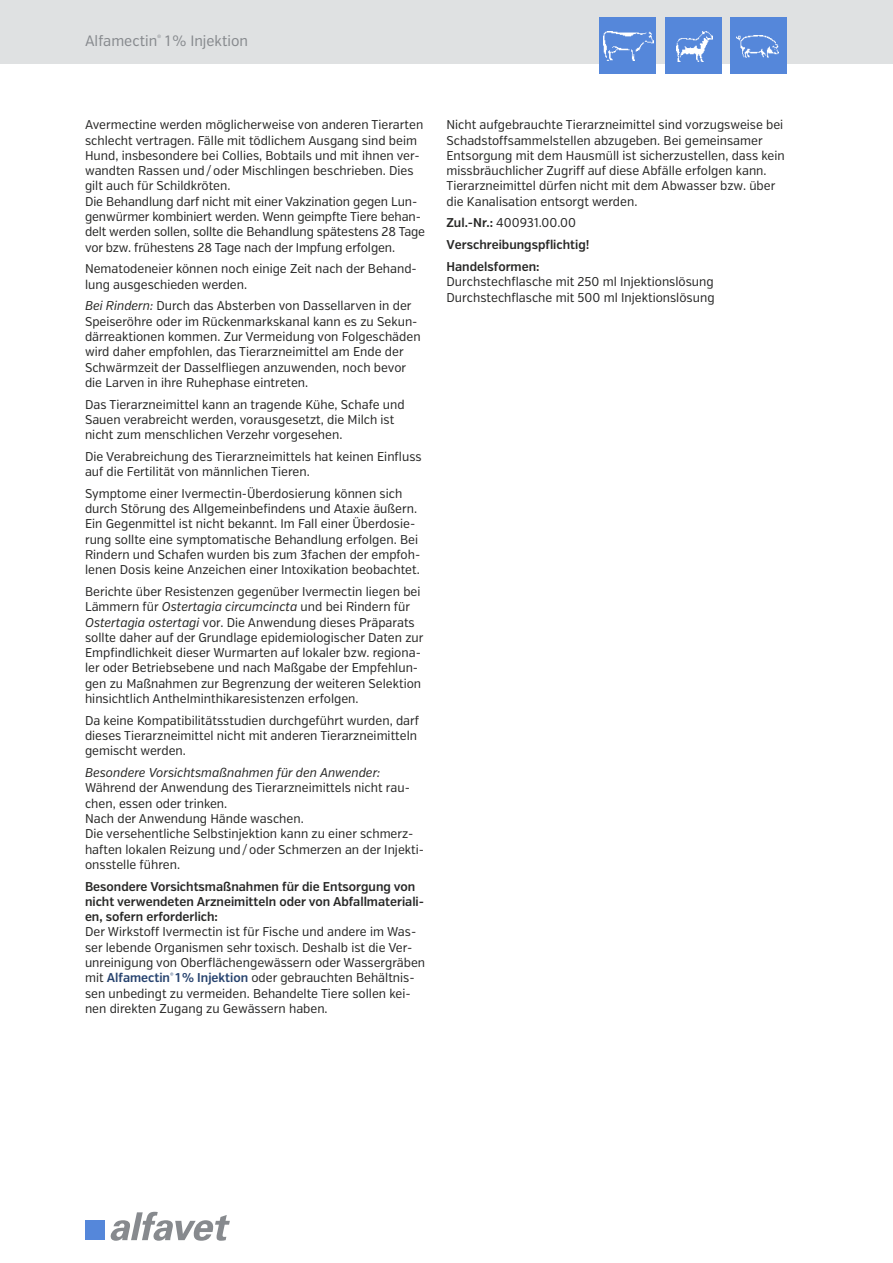
<style>
.page{position:relative;width:893px;height:1263px;background:#fff}
.page>*{position:absolute;margin:0;border:0;box-sizing:border-box;transform-origin:0 0}
.t1{font:15px "Verb Cond";color:#878a8e}
.t2{font:12.75px/15.3px "Verb Cond";color:#282827}
.t3{font:600 12.75px/15.3px "Verb Cond";color:#282827}
.t4{font:italic 12.75px "Verb Cond";color:#282827}
.s1{font-style:italic}
.s2{font-weight:600;color:#26426e}
.s3{font-weight:400}
</style>
<div class="page">
<svg style="left:110px;top:1212px;width:120px;height:29px"></svg>
<div style="left:85px;top:1220px;width:20px;height:20px;background:#5587da"></div>
<div style="left:0;top:0;width:893px;height:64px;background:#dfe1e2"></div>
<div style="left:600px;top:17px;width:56px;height:56px;background:#5587da"></div>
<img style="left:604px;top:32px;width:49px;height:28px">
<div style="left:665px;top:17px;width:56px;height:56px;background:#5587da"></div>
<div style="left:730px;top:17px;width:57px;height:56px;background:#5587da"></div>
<img style="left:736px;top:35px;width:43px;height:23px">
<img style="left:676px;top:32px;width:36px;height:29px">
<p class="t1" style="left:85px;top:32px;width:165px">Alfamectin<sup>®</sup> 1% Injektion</p>
<p class="t2" style="left:85px;top:117px;width:342px">Avermectine werden möglicherweise von anderen Tierarten schlecht vertragen. Fälle mit tödlichem Ausgang sind beim Hund, insbesondere bei Collies, Bobtails und mit ihnen ver&shy;wandten Rassen und/oder Mischlingen beschrieben. Dies gilt auch für Schildkröten.<br>Die Behandlung darf nicht mit einer Vakzination gegen Lun&shy;genwürmer kombiniert werden. Wenn geimpfte Tiere behan&shy;delt werden sollen, sollte die Behandlung spätestens 28 Tage vor bzw. frühestens 28 Tage nach der Impfung erfolgen.</p>
<p class="t2" style="left:85px;top:261px;width:333px">Nematodeneier können noch einige Zeit nach der Behand&shy;lung ausgeschieden werden.</p>
<p class="t2" style="left:85px;top:298px;width:337px"><span class="s1">Bei Rindern:</span> Durch das Absterben von Dassellarven in der Speiseröhre oder im Rückenmarkskanal kann es zu Sekun&shy;därreaktionen kommen. Zur Vermeidung von Folgeschäden wird daher empfohlen, das Tierarzneimittel am Ende der Schwärmzeit der Dasselfliegen anzuwenden, noch bevor die Larven in ihre Ruhephase eintreten.</p>
<p class="t2" style="left:85px;top:397px;width:321px">Das Tierarzneimittel kann an tragende Kühe, Schafe und<br>Sauen verabreicht werden, vorausgesetzt, die Milch ist nicht zum menschlichen Verzehr vorgesehen.</p>
<p class="t2" style="left:85px;top:449px;width:338px">Die Verabreichung des Tierarzneimittels hat keinen Einfluss auf die Fertilität von männlichen Tieren.</p>
<p class="t2" style="left:85px;top:486px;width:337px">Symptome einer Ivermectin-Überdosierung können sich durch Störung des Allgemeinbefindens und Ataxie äußern.<br>Ein Gegenmittel ist nicht bekannt. Im Fall einer Überdosie&shy;rung sollte eine symptomatische Behandlung erfolgen. Bei Rindern und Schafen wurden bis zum 3fachen der empfoh&shy;lenen Dosis keine Anzeichen einer Intoxikation beobachtet.</p>
<p class="t2" style="left:85px;top:584px;width:340px">Berichte über Resistenzen gegenüber Ivermectin liegen bei Lämmern für <span class="s1">Ostertagia circumcincta</span> und bei Rindern für <span class="s1">Ostertagia ostertagi</span> vor. Die Anwendung dieses Präparats sollte daher auf der Grundlage epidemiologischer Daten zur Empfindlichkeit dieser Wurmarten auf lokaler bzw. regiona&shy;ler oder Betriebsebene und nach Maßgabe der Empfehlun&shy;gen zu Maßnahmen zur Begrenzung der weiteren Selektion hinsichtlich Anthelminthikaresistenzen erfolgen.</p>
<p class="t2" style="left:85px;top:713px;width:336px">Da keine Kompatibilitätsstudien durchgeführt wurden, darf dieses Tierarzneimittel nicht mit anderen Tierarzneimitteln gemischt werden.</p>
<p class="t4" style="left:85px;top:765px;width:297px">Besondere Vorsichtsmaßnahmen für den Anwender:</p>
<p class="t2" style="left:85px;top:780px;width:341px">Während der Anwendung des Tierarzneimittels nicht rau&shy;chen, essen oder trinken.<br>Nach der Anwendung Hände waschen.<br>Die versehentliche Selbstinjektion kann zu einer schmerz&shy;haften lokalen Reizung und/oder Schmerzen an der Injekti&shy;onsstelle führen.</p>
<p class="t3" style="left:85px;top:879px;width:341px">Besondere Vorsichtsmaßnahmen für die Entsorgung von nicht verwendeten Arzneimitteln oder von Abfallmateriali&shy;en, sofern erforderlich:</p>
<p class="t2" style="left:85px;top:924px;width:342px">Der Wirkstoff Ivermectin ist für Fische und andere im Was&shy;ser lebende Organismen sehr toxisch. Deshalb ist die Ver&shy;unreinigung von Oberflächengewässern oder Wassergräben mit <span class="s2">Alfamectin</span><sup>®</sup> <span class="s2">1% Injektion</span> oder gebrauchten Behältnis&shy;sen unbedingt zu vermeiden. Behandelte Tiere sollen kei&shy;nen direkten Zugang zu Gewässern haben.</p>
<p class="t2" style="left:446px;top:117px;width:340px">Nicht aufgebrauchte Tierarzneimittel sind vorzugsweise bei Schadstoffsammelstellen abzugeben. Bei gemeinsamer Entsorgung mit dem Hausmüll ist sicherzustellen, dass kein missbräuchlicher Zugriff auf diese Abfälle erfolgen kann.<br>Tierarzneimittel dürfen nicht mit dem Abwasser bzw. über die Kanalisation entsorgt werden.</p>
<p class="t3" style="left:446px;top:212px;width:145px;line-height:21.8px">Zul.-Nr.: <span class="s3">400931.00.00<br></span>Verschreibungspflichtig!<br>Handelsformen:</p>
<p class="t2" style="left:446px;top:274px;width:270px">Durchstechflasche mit 250 ml Injektionslösung<br>Durchstechflasche mit 500 ml Injektionslösung</p>
</div>
